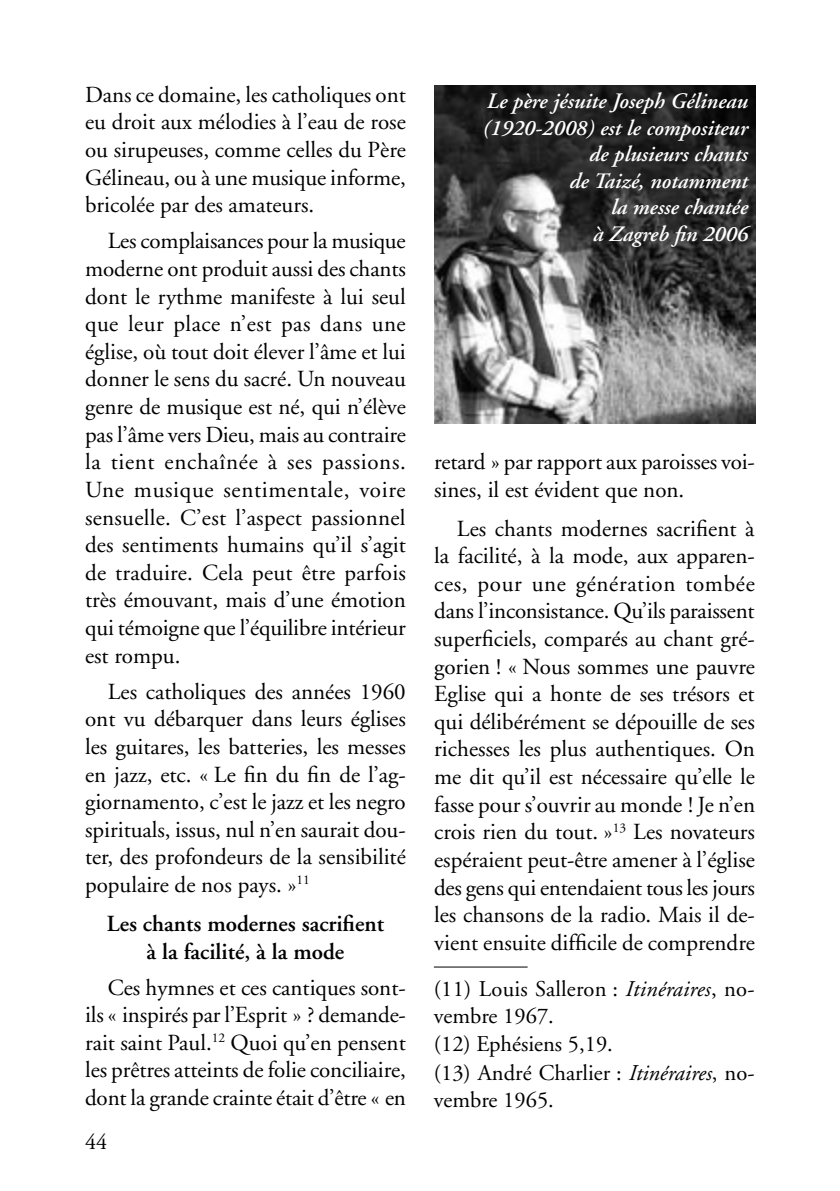
<style>
.page{position:relative;width:840px;height:1191px;background:#fff}
.page>*{position:absolute;margin:0;border:0;box-sizing:border-box;transform-origin:0 0}
.Corps_d_article{font:23px/27.6px "Adobe Garamond";color:#000;text-align:justify}
.Corps_d_article-2{font:600 23px/27.6px "Adobe Garamond";color:#000;text-align:center}
.Corps_d_article-3{font:22.4px/27px "Adobe Garamond";color:#000}
.note{font:22.4px/27.2px "Adobe Garamond";letter-spacing:.01em;color:#000}
.Corps_d_article-4{font:italic 600 22px/26.4px "Adobe Garamond";color:#fff}
.t1{font:22px "Adobe Garamond";color:#000}
.s1{font-style:italic}
</style>
<div class="page">
<hr style="left:433px;top:966px;width:94px;height:1px;background:#000">
<img style="left:434px;top:85px;width:320px;height:339px">
<p class="Corps_d_article" style="left:85px;top:81px;width:322px">Dans ce domaine, les catholiques ont eu droit aux mélodies à l’eau de rose ou sirupeuses, comme celles du Père Gélineau, ou à une musique informe, bricolée par des amateurs.</p>
<p class="Corps_d_article" style="left:85px;top:228px;width:322px;text-indent:23px">Les complaisances pour la musique moderne ont produit aussi des chants dont le rythme manifeste à lui seul que leur place n’est pas dans une église, où tout doit élever l’âme et lui donner le sens du sacré. Un nouveau genre de musique est né, qui n’élève pas l’âme vers Dieu, mais au contraire la tient enchaînée à ses passions.<br>Une musique sentimentale, voire sensuelle. C’est l’aspect passionnel des sentiments humains qu’il s’agit de traduire. Cela peut être parfois très émouvant, mais d’une émotion qui témoigne que l’équilibre intérieur est rompu.</p>
<p class="Corps_d_article" style="left:85px;top:678px;width:322px;text-indent:23px">Les catholiques des années 1960 ont vu débarquer dans leurs églises les guitares, les batteries, les messes en jazz, etc. « Le fin du fin de l’ag&shy;giornamento, c’est le jazz et les negro spirituals, issus, nul n’en saurait dou&shy;ter, des profondeurs de la sensibilité populaire de nos pays. »<sup>11</sup></p>
<p class="Corps_d_article-2" style="left:107px;top:910px;width:279px">Les chants modernes sacrifient à la facilité, à la mode</p>
<p class="Corps_d_article" style="left:85px;top:974px;width:322px;text-indent:23px">Ces hymnes et ces cantiques sont&shy;ils « inspirés par l’Esprit » ? demande&shy;rait saint Paul.<sup>12</sup> Quoi qu’en pensent les prêtres atteints de folie conciliaire, dont la grande crainte était d’être « en</p>
<p class="t1" style="left:85px;top:1130px;width:23px">44</p>
<p class="Corps_d_article-4" style="left:482px;top:89px;width:266px">Le père jésuite Joseph Gélineau (1920-2008) est le compositeur</p>
<p class="Corps_d_article-4" style="left:589px;top:142px;width:160px">de plusieurs chants</p>
<p class="Corps_d_article-4" style="left:569px;top:168px;width:180px">de Taizé, notamment</p>
<p class="Corps_d_article-4" style="left:611px;top:194px;width:138px">la messe chantée</p>
<p class="Corps_d_article-4" style="left:593px;top:221px;width:156px">à Zagreb fin 2006</p>
<p class="Corps_d_article" style="left:434px;top:448px;width:322px">retard » par rapport aux paroisses voi&shy;sines, il est évident que non.</p>
<p class="Corps_d_article" style="left:434px;top:515px;width:322px;text-indent:23px">Les chants modernes sacrifient à la facilité, à la mode, aux apparen&shy;ces, pour une génération tombée dans l’inconsistance. Qu’ils paraissent superficiels, comparés au chant gré&shy;gorien ! « Nous sommes une pauvre Eglise qui a honte de ses trésors et qui délibérément se dépouille de ses richesses les plus authentiques. On me dit qu’il est nécessaire qu’elle le fasse pour s’ouvrir au monde ! Je n’en crois rien du tout. »<sup>13</sup> Les novateurs espéraient peut-être amener à l’église des gens qui entendaient tous les jours les chansons de la radio. Mais il de&shy;vient ensuite difficile de comprendre</p>
<p class="note" style="left:433px;top:975px;width:322px">(11) Louis Salleron : <span class="s1">Itinéraires</span>, no&shy;vembre 1967.</p>
<p class="Corps_d_article-3" style="left:433px;top:1031px;width:180px">(12) Ephésiens 5,19.</p>
<p class="Corps_d_article-3" style="left:433px;top:1059px;width:322px">(13) André Charlier : <span class="s1">Itinéraires</span>, no&shy;vembre 1965.</p>
</div>
